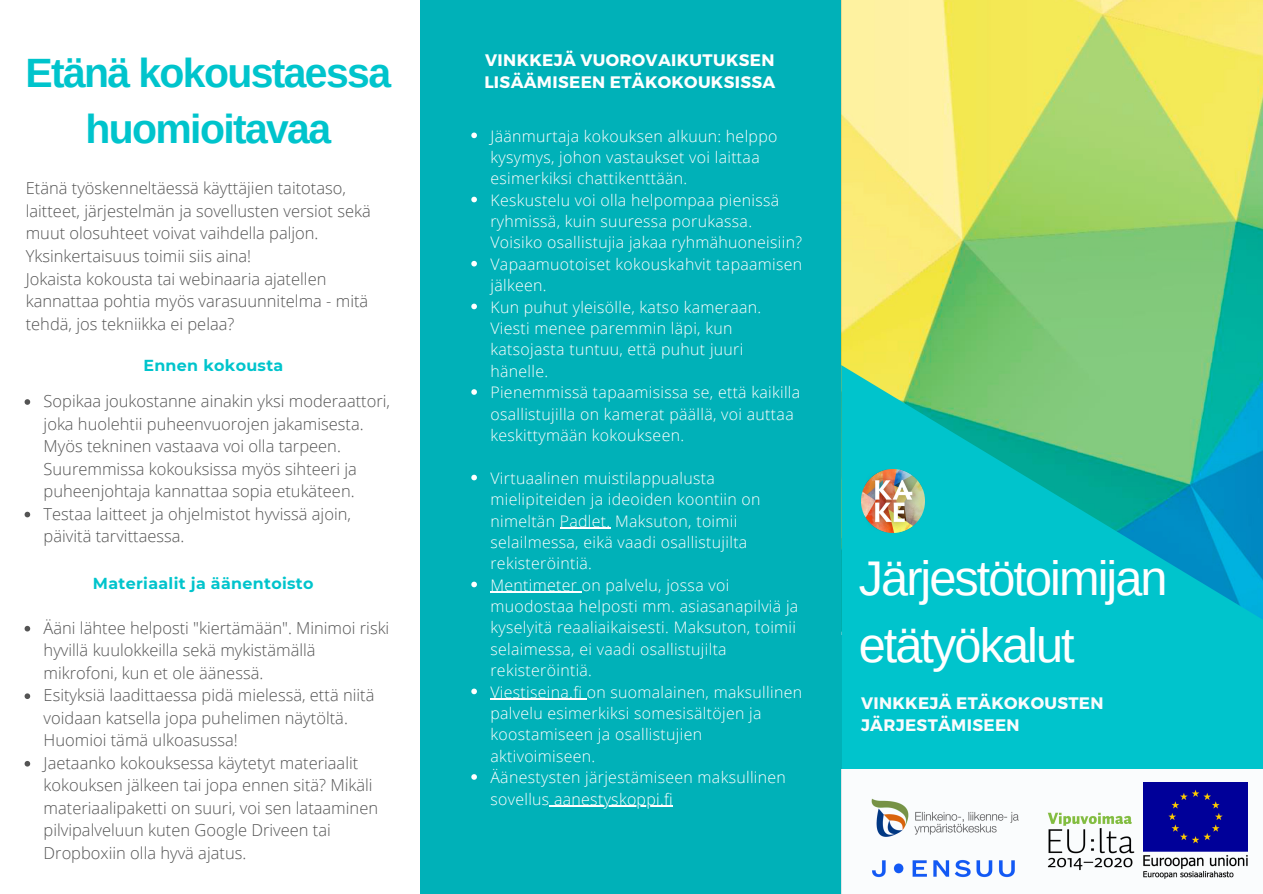
<style>
.page{position:relative;width:1263px;height:894px;background:#fff}
.page>*{position:absolute;margin:0;border:0;box-sizing:border-box;transform-origin:0 0}
.t1{font:48.6px/67.5px "Arimo";letter-spacing:-.04em;color:#fff}
.t2{font:700 40.95px/56.2px "Arimo";letter-spacing:-.04em;color:#00c4cc;text-align:center}
.t3{font:700 16.65px/22.5px "Montserrat";letter-spacing:.02em;color:#fff}
.t4{font:700 16.65px/22.5px "Montserrat";letter-spacing:.02em;color:#fafcfd}
.t5{font:300 16.5px/22.5px "Open Sans";color:#545454}
.t6{font:300 15.9px/21.3px "Open Sans";letter-spacing:.02em;color:#fff}
.t7{font:700 15.9px "Montserrat";letter-spacing:.02em;color:#00c4cc}
</style>
<div class="page">
<div style="left:421px;top:0;width:842px;height:893px;background:#00c4cc"></div>
<img style="left:841px;top:0;width:422px;height:365px">
<svg style="left:841px;top:365px;width:422px;height:272px"></svg>
<img style="left:861px;top:470px;width:63px;height:63px">
<div style="left:841px;top:768px;width:422px;height:125px;background:#fafcfd"></div>
<img style="left:872px;top:860px;width:143px;height:16px">
<img style="left:1047px;top:801px;width:97px;height:76px">
<img style="left:1144px;top:782px;width:103px;height:97px">
<img style="left:871px;top:798px;width:148px;height:39px">
<div style="left:421px;top:0;width:420px;height:893px;background:#00b1b8"></div>
<svg style="left:471px;top:132px;width:6px;height:6px"></svg>
<svg style="left:471px;top:197px;width:6px;height:5px"></svg>
<svg style="left:471px;top:261px;width:6px;height:5px"></svg>
<svg style="left:471px;top:303px;width:6px;height:6px"></svg>
<svg style="left:471px;top:389px;width:6px;height:5px"></svg>
<svg style="left:471px;top:474px;width:6px;height:6px"></svg>
<hr style="left:560px;top:527px;width:51px;height:1px;background:#fff">
<svg style="left:471px;top:581px;width:6px;height:6px"></svg>
<hr style="left:490px;top:591px;width:92px;height:1px;background:#fff">
<svg style="left:471px;top:688px;width:6px;height:6px"></svg>
<hr style="left:490px;top:698px;width:97px;height:1px;background:#fff">
<svg style="left:471px;top:774px;width:6px;height:5px"></svg>
<hr style="left:550px;top:805px;width:123px;height:1px;background:#fff">
<svg style="left:25px;top:399px;width:5px;height:5px"></svg>
<svg style="left:25px;top:511px;width:5px;height:6px"></svg>
<svg style="left:25px;top:625px;width:5px;height:6px"></svg>
<svg style="left:25px;top:693px;width:5px;height:5px"></svg>
<svg style="left:25px;top:761px;width:5px;height:5px"></svg>
<p class="t2" style="left:26px;top:44px;width:367px">Etänä kokoustaessa huomioitavaa</p>
<p class="t5" style="left:26px;top:177px;width:347px">Etänä työskenneltäessä käyttäjien taitotaso, laitteet, järjestelmän ja sovellusten versiot sekä muut olosuhteet voivat vaihdella paljon.<br>Yksinkertaisuus toimii siis aina!</p>
<p class="t5" style="left:26px;top:267px;width:344px">Jokaista kokousta tai webinaaria ajatellen kannattaa pohtia myös varasuunnitelma - mitä tehdä, jos tekniikka ei pelaa?</p>
<p class="t7" style="left:143px;top:355px;width:142px">Ennen kokousta</p>
<p class="t5" style="left:44px;top:389px;width:348px">Sopikaa joukostanne ainakin yksi moderaattori, joka huolehtii puheenvuorojen jakamisesta.<br>Myös tekninen vastaava voi olla tarpeen.<br>Suuremmissa kokouksissa myös sihteeri ja puheenjohtaja kannattaa sopia etukäteen.</p>
<p class="t5" style="left:44px;top:502px;width:309px">Testaa laitteet ja ohjelmistot hyvissä ajoin, päivitä tarvittaessa.</p>
<p class="t7" style="left:93px;top:573px;width:222px">Materiaalit ja äänentoisto</p>
<p class="t5" style="left:44px;top:616px;width:347px">Ääni lähtee helposti "kiertämään". Minimoi riski hyvillä kuulokkeilla sekä mykistämällä mikrofoni, kun et ole äänessä.</p>
<p class="t5" style="left:44px;top:683px;width:332px">Esityksiä laadittaessa pidä mielessä, että niitä voidaan katsella jopa puhelimen näytöltä.<br>Huomioi tämä ulkoasussa!</p>
<p class="t5" style="left:44px;top:751px;width:336px">Jaetaanko kokouksessa käytetyt materiaalit kokouksen jälkeen tai jopa ennen sitä? Mikäli materiaalipaketti on suuri, voi sen lataaminen pilvipalveluun kuten Google Driveen tai Dropboxiin olla hyvä ajatus.</p>
<p class="t3" style="left:484px;top:48px;width:292px">VINKKEJÄ VUOROVAIKUTUKSEN<br>LISÄÄMISEEN ETÄKOKOUKSISSA</p>
<p class="t6" style="left:490px;top:125px;width:288px">Jäänmurtaja kokouksen alkuun: helppo kysymys, johon vastaukset voi laittaa esimerkiksi chattikenttään.</p>
<p class="t6" style="left:490px;top:189px;width:313px">Keskustelu voi olla helpompaa pienissä ryhmissä, kuin suuressa porukassa.<br>Voisiko osallistujia jakaa ryhmähuoneisiin?</p>
<p class="t6" style="left:490px;top:253px;width:313px">Vapaamuotoiset kokouskahvit tapaamisen jälkeen.</p>
<p class="t6" style="left:490px;top:296px;width:272px">Kun puhut yleisölle, katso kameraan.<br>Viesti menee paremmin läpi, kun katsojasta tuntuu, että puhut juuri hänelle.</p>
<p class="t6" style="left:490px;top:381px;width:311px">Pienemmissä tapaamisissa se, että kaikilla osallistujilla on kamerat päällä, voi auttaa keskittymään kokoukseen.</p>
<p class="t6" style="left:490px;top:467px;width:272px">Virtuaalinen muistilappualusta mielipiteiden ja ideoiden koontiin on nimeltän Padlet. Maksuton, toimii selailmessa, eikä vaadi osallistujilta rekisteröintiä.</p>
<p class="t6" style="left:490px;top:573px;width:309px">Mentimeter on palvelu, jossa voi muodostaa helposti mm. asiasanapilviä ja kyselyitä reaaliaikaisesti. Maksuton, toimii selaimessa, ei vaadi osallistujilta rekisteröintiä.</p>
<p class="t6" style="left:490px;top:680px;width:313px">Viestiseina.fi on suomalainen, maksullinen palvelu esimerkiksi somesisältöjen ja koostamiseen ja osallistujien aktivoimiseen.</p>
<p class="t6" style="left:490px;top:766px;width:297px">Äänestysten järjestämiseen maksullinen sovellus aanestyskoppi.fi</p>
<p class="t1" style="left:859px;top:543px;width:310px">Järjestötoimijan etätyökalut</p>
<p class="t4" style="left:861px;top:690px;width:244px">VINKKEJÄ ETÄKOKOUSTEN<br>JÄRJESTÄMISEEN</p>
</div>
